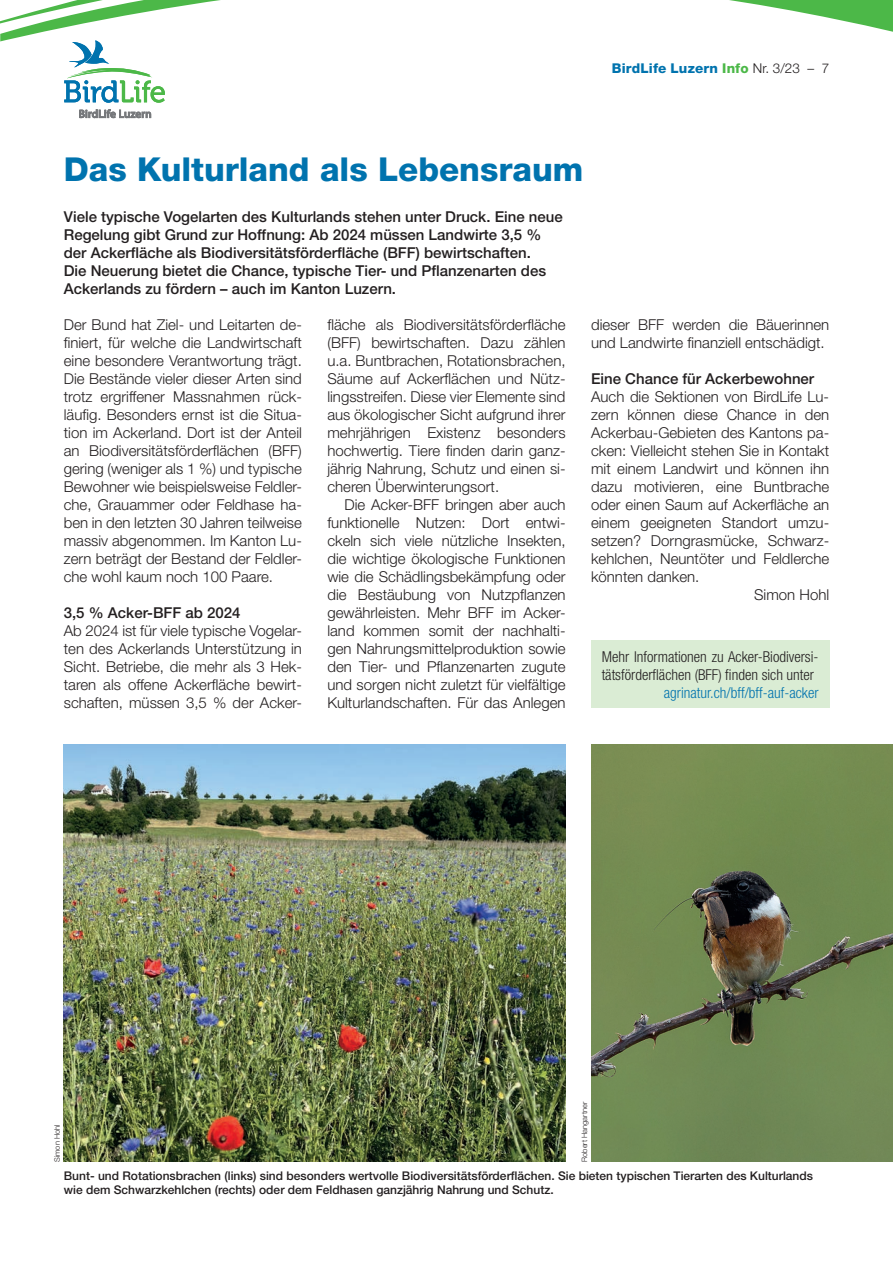
<style>
.page{position:relative;width:893px;height:1263px;background:#fff}
.page>*{position:absolute;margin:0;border:0;box-sizing:border-box;transform-origin:0 0}
.t1{font:800 33px "Helvetica Neue LT Std";color:#0073ae}
.t2{font:300 15px/18px "Helvetica Neue LT Std";color:#231f20;text-align:justify}
.t3{font:500 15px/18px "Helvetica Neue LT Std";color:#231f20}
.t4{font:300 condensed 15px/18px "Helvetica Neue LT Std";color:#231f20}
.t5{font:300 condensed 15px "Helvetica Neue LT Std";color:#0073ae}
.t6{font:800 13.5px "Helvetica Neue LT Std";letter-spacing:.01em;color:#0073ae}
.t7{font:500 12px/14.4px "Helvetica Neue LT Std";color:#231f20}
.t8{font:300 7.5px "Helvetica Neue LT Std";color:#231f20}
.s1{color:#4cb848}
.s2{font-weight:300;color:#231f20}
</style>
<div class="page">
<svg style="left:165px;top:0;width:728px;height:32px"></svg>
<svg style="left:0;top:0;width:165px;height:103px"></svg>
<svg style="left:79px;top:109px;width:72px;height:10px"></svg>
<img style="left:64px;top:744px;width:502px;height:418px">
<img style="left:591px;top:744px;width:302px;height:418px">
<div style="left:591px;top:640px;width:238px;height:68px;background:#daecd4"></div>
<p class="t6" style="left:612px;top:61px;width:219px">BirdLife Luzern <span class="s1">Info</span> <span class="s2">Nr. 3/23 – 7</span></p>
<h1 class="t1" style="left:64px;top:150px;width:521px">Das Kulturland als Lebensraum</h1>
<p class="t3" style="left:64px;top:208px;width:500px">Viele typische Vogelarten des Kulturlands stehen unter Druck. Eine neue Regelung gibt Grund zur Hoffnung: Ab 2024 müssen Landwirte 3,5 % der Ackerfläche als Biodiversitätsförderfläche (BFF) bewirtschaften.<br>Die Neuerung bietet die Chance, typische Tier- und Pflanzenarten des Ackerlands zu fördern – auch im Kanton Luzern.</p>
<p class="t2" style="left:64px;top:315px;width:240px">Der Bund hat Ziel- und Leitarten de&shy;finiert, für welche die Landwirtschaft eine besondere Verantwortung trägt.<br>Die Bestände vieler dieser Arten sind trotz ergriffener Massnahmen rück&shy;läufig. Besonders ernst ist die Situa&shy;tion im Ackerland. Dort ist der Anteil an Biodiversitätsförderflächen (BFF) gering (weniger als 1 %) und typische Bewohner wie beispielsweise Feldler&shy;che, Grauammer oder Feldhase ha&shy;ben in den letzten 30 Jahren teilweise massiv abgenommen. Im Kanton Lu&shy;zern beträgt der Bestand der Feldler&shy;che wohl kaum noch 100 Paare.</p>
<p class="t3" style="left:64px;top:604px;width:178px">3,5 % Acker-BFF ab 2024</p>
<p class="t2" style="left:64px;top:621px;width:240px">Ab 2024 ist für viele typische Vogelar&shy;ten des Ackerlands Unterstützung in Sicht. Betriebe, die mehr als 3 Hek&shy;taren als offene Ackerfläche bewirt&shy;schaften, müssen 3,5 % der Acker-</p>
<p class="t2" style="left:327px;top:315px;width:240px">fläche als Biodiversitätsförderfläche (BFF) bewirtschaften. Dazu zählen u.a. Buntbrachen, Rotationsbrachen, Säume auf Ackerflächen und Nütz&shy;lingsstreifen. Diese vier Elemente sind aus ökologischer Sicht aufgrund ihrer mehrjährigen Existenz besonders hochwertig. Tiere finden darin ganz&shy;jährig Nahrung, Schutz und einen si&shy;cheren Überwinterungsort.</p>
<p class="t2" style="left:327px;top:495px;width:240px;text-indent:17px">Die Acker-BFF bringen aber auch funktionelle Nutzen: Dort entwi&shy;ckeln sich viele nützliche Insekten, die wichtige ökologische Funktionen wie die Schädlingsbekämpfung oder die Bestäubung von Nutzpflanzen gewährleisten. Mehr BFF im Acker&shy;land kommen somit der nachhalti&shy;gen Nahrungsmittelproduktion sowie den Tier- und Pflanzenarten zugute und sorgen nicht zuletzt für vielfältige Kulturlandschaften. Für das Anlegen</p>
<p class="t2" style="left:591px;top:315px;width:240px">dieser BFF werden die Bäuerinnen und Landwirte finanziell entschädigt.</p>
<p class="t3" style="left:591px;top:370px;width:225px">Eine Chance für Ackerbewohner</p>
<p class="t2" style="left:591px;top:387px;width:240px">Auch die Sektionen von BirdLife Lu-</p>
<p class="t2" style="left:591px;top:405px;width:240px">zern können diese Chance in den</p>
<p class="t2" style="left:591px;top:423px;width:240px">Ackerbau-Gebieten des Kantons pa-</p>
<p class="t2" style="left:591px;top:441px;width:240px">cken: Vielleicht stehen Sie in Kontakt</p>
<p class="t2" style="left:591px;top:459px;width:240px">mit einem Landwirt und können ihn</p>
<p class="t2" style="left:591px;top:477px;width:240px">dazu motivieren, eine Buntbrache</p>
<p class="t2" style="left:591px;top:495px;width:240px">oder einen Saum auf Ackerfläche an</p>
<p class="t2" style="left:591px;top:513px;width:240px">einem geeigneten Standort umzu-</p>
<p class="t2" style="left:591px;top:531px;width:240px">setzen? Dorngrasmücke, Schwarz-</p>
<p class="t2" style="left:591px;top:549px;width:240px">kehlchen, Neuntöter und Feldlerche</p>
<p class="t2" style="left:591px;top:567px;width:110px">könnten danken.</p>
<p class="t2" style="left:754px;top:585px;width:77px">Simon Hohl</p>
<p class="t4" style="left:602px;top:647px;width:218px">Mehr Informationen zu Acker-Biodiversi&shy;tätsförderflächen (BFF) finden sich unter</p>
<p class="t5" style="left:664px;top:684px;width:156px">agrinatur.ch/bff/bff-auf-acker</p>
<p class="t8" style="left:53px;top:1162px;width:39px;rotate:-90deg">Simon Hohl</p>
<p class="t8" style="left:580px;top:1162px;width:62px;rotate:-90deg">Robert Hangartner</p>
<p class="t7" style="left:64px;top:1168px;width:751px">Bunt- und Rotationsbrachen (links) sind besonders wertvolle Biodiversitätsförderflächen. Sie bieten typischen Tierarten des Kulturlands wie dem Schwarzkehlchen (rechts) oder dem Feldhasen ganzjährig Nahrung und Schutz.</p>
</div>
